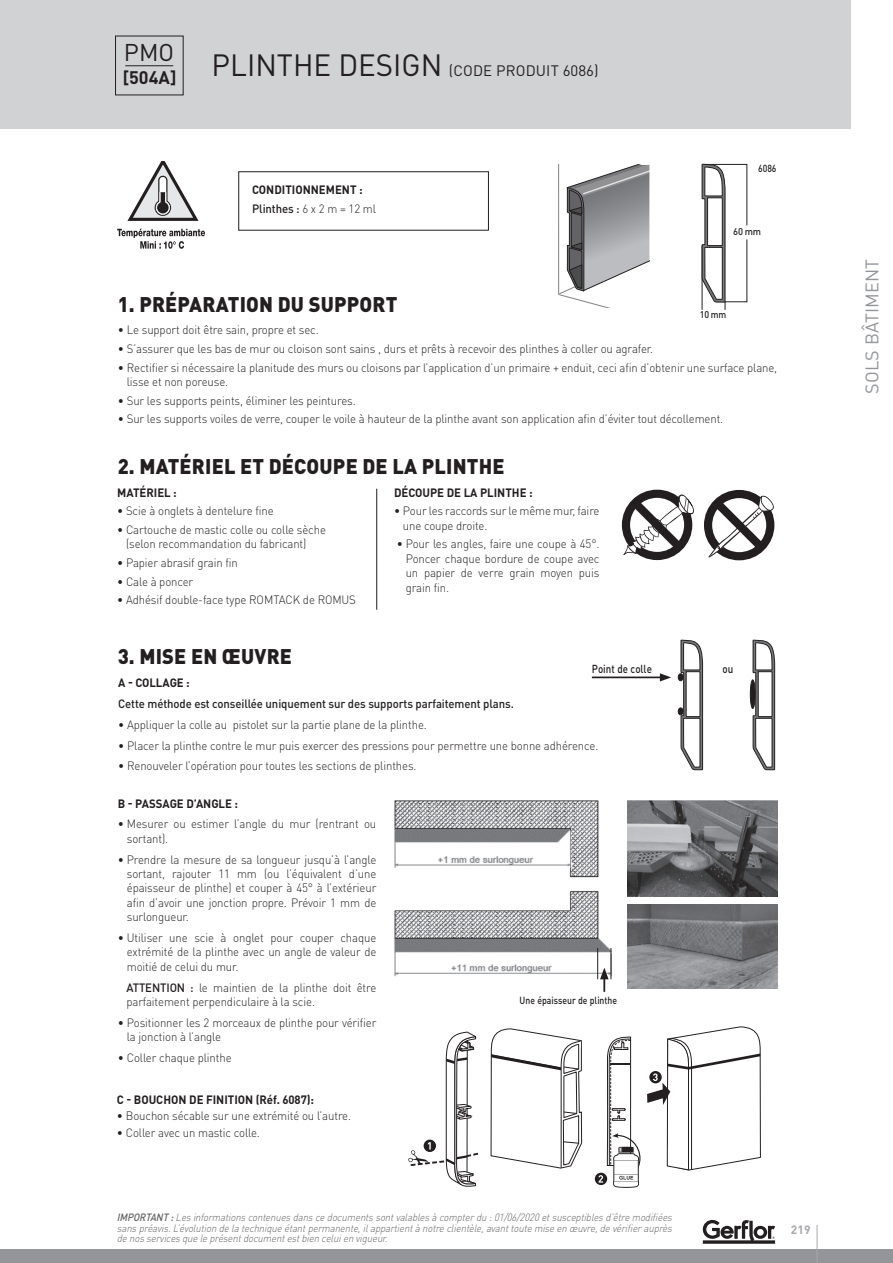
<style>
.page{position:relative;width:893px;height:1263px;background:#fff}
.page>*{position:absolute;margin:0;border:0;box-sizing:border-box;transform-origin:0 0}
.t1{font:24px "DIN Pro";color:#231f20}
.t2{font:900 21px "DIN Pro";letter-spacing:.01em;color:#231f20;scale:.95 1}
.t3{font:18px "DIN Pro";letter-spacing:.01em;color:#939598}
.t4{font:700 18px "DIN Pro";color:#231f20}
.t5{font:15px "DIN Pro";letter-spacing:.01em;color:#231f20}
.t6{font:300 12px/14.4px "DIN Pro";letter-spacing:-.01em;color:#231f20;scale:.95 1}
.t7{font:700 12px/18.6px "DIN Pro";color:#231f20;scale:.95 1}
.t8{font:500 12px "DIN Pro";letter-spacing:-.01em;color:#231f20;scale:.95 1}
.t9{font:700 12px "DIN Pro";color:#a8a9ad}
.t10{font:500 11.55px "DIN Pro";color:#231f20;scale:.85 1}
.t11{font:italic 300 10.5px/10.5px "DIN Pro";color:#636366;text-align:justify;scale:.91 1}
.t12{font:500 10.2px "DIN Pro";color:#231f20;scale:.85 1}
.t13{font:500 9.75px "DIN";letter-spacing:-.025em;color:#231f20}
.t14{font:500 9.75px "DIN";letter-spacing:-.025em;color:#231f20;scale:.92 1}
.s1{font-size:17.25px}
.s2{font-size:30.45px}
.s3{font-weight:500}
.s4{font-weight:300}
</style>
<div class="page">
<div style="left:0;top:0;width:850px;height:129px;background:#d1d2d4"></div>
<hr style="left:125px;top:65px;width:48px;height:1px;background:#231f20">
<div style="left:115px;top:36px;width:69px;height:59px;border:1px solid #231f20"></div>
<svg style="left:117px;top:162px;width:88px;height:87px"></svg>
<div style="left:238px;top:171px;width:251px;height:60px;border:1px solid #231f20"></div>
<svg style="left:558px;top:165px;width:91px;height:142px"></svg>
<hr style="left:376px;top:489px;width:1px;height:121px;background:#231f20">
<svg style="left:701px;top:163px;width:46px;height:147px"></svg>
<svg style="left:623px;top:491px;width:71px;height:67px"></svg>
<svg style="left:706px;top:492px;width:69px;height:67px"></svg>
<hr style="left:592px;top:676px;width:71px;height:2px;background:#231f20">
<svg style="left:660px;top:673px;width:11px;height:8px"></svg>
<svg style="left:752px;top:639px;width:23px;height:132px"></svg>
<div style="left:750px;top:680px;width:5px;height:28px;background:#231f20;border-radius:50%"></div>
<div style="left:750px;top:680px;width:5px;height:29px;border:1px solid #231f20;border-radius:50%"></div>
<svg style="left:678px;top:639px;width:25px;height:132px"></svg>
<img style="left:394px;top:800px;width:218px;height:180px">
<svg style="left:600px;top:968px;width:9px;height:24px"></svg>
<hr style="left:610px;top:948px;width:1px;height:31px;background:#231f20">
<hr style="left:597px;top:948px;width:1px;height:31px;background:#231f20">
<img style="left:627px;top:801px;width:151px;height:96px">
<img style="left:627px;top:905px;width:151px;height:84px">
<svg style="left:491px;top:1028px;width:91px;height:140px"></svg>
<svg style="left:408px;top:1031px;width:71px;height:156px"></svg>
<svg style="left:595px;top:1173px;width:12px;height:12px"></svg>
<svg style="left:647px;top:1026px;width:114px;height:145px"></svg>
<svg style="left:599px;top:1036px;width:42px;height:152px"></svg>
<div style="left:0;top:1250px;width:893px;height:13px;background:#939598"></div>
<svg style="left:703px;top:1220px;width:72px;height:24px"></svg>
<hr style="left:817px;top:1225px;width:1px;height:38px;background:#a8a9ad">
<h1 class="t1" style="left:124px;top:36px;width:52px">PMO</h1>
<h3 class="t4" style="left:123px;top:65px;width:55px"><span class="s1">[</span>504A<span class="s1">]</span></h3>
<p class="t5" style="left:212px;top:61px;width:388px"><span class="s2">PLINTHE DESIGN</span> (CODE PRODUIT 6086)</p>
<p class="t7" style="left:252px;top:180px;width:132px">CONDITIONNEMENT :<br><span class="s3">Plinthes :</span> <span class="s4">6 x 2 m = 12 ml</span></p>
<h2 class="t2" style="left:118px;top:290px;width:296px">1. PRÉPARATION DU SUPPORT</h2>
<p class="t12" style="left:758px;top:161px;width:23px">6086</p>
<p class="t13" style="left:733px;top:225px;width:29px">60 mm</p>
<p class="t14" style="left:700px;top:308px;width:30px">10 mm</p>
<p class="t6" style="left:118px;top:322px;width:213px">• Le support doit être sain, propre et sec.</p>
<p class="t6" style="left:118px;top:341px;width:565px">• S’assurer que les bas de mur ou cloison sont sains , durs et prêts à recevoir des plinthes à coller ou agrafer.</p>
<p class="t6" style="left:127px;top:360px;width:686px;text-indent:-9px">• Rectifier si nécessaire la planitude des murs ou cloisons par l’application d’un primaire + enduit, ceci afin d’obtenir une surface plane, lisse et non poreuse.</p>
<p class="t6" style="left:118px;top:393px;width:252px">• Sur les supports peints, éliminer les peintures.</p>
<p class="t6" style="left:118px;top:411px;width:639px">• Sur les supports voiles de verre, couper le voile à hauteur de la plinthe avant son application afin d’éviter tout décollement.</p>
<h2 class="t2" style="left:118px;top:452px;width:409px">2. MATÉRIEL ET DÉCOUPE DE LA PLINTHE</h2>
<p class="t7" style="left:117px;top:483px;width:64px">MATÉRIEL :</p>
<p class="t6" style="left:117px;top:503px;width:166px">• Scie à onglets à dentelure fine</p>
<p class="t6" style="left:126px;top:522px;width:212px;text-indent:-9px">• Cartouche de mastic colle ou colle sèche (selon recommandation du fabricant)</p>
<p class="t6" style="left:117px;top:555px;width:128px">• Papier abrasif grain fin</p>
<p class="t6" style="left:117px;top:574px;width:82px">• Cale à poncer</p>
<p class="t6" style="left:117px;top:592px;width:253px">• Adhésif double-face type ROMTACK de ROMUS</p>
<h2 class="t2" style="left:118px;top:642px;width:185px">3. MISE EN ŒUVRE</h2>
<p class="t7" style="left:394px;top:483px;width:147px">DÉCOUPE DE LA PLINTHE :</p>
<p class="t6" style="left:403px;top:503px;width:208px;text-indent:-9px">• Pour les raccords sur le même mur, faire une coupe droite.</p>
<p class="t6" style="left:406px;top:536px;width:205px;text-align:justify;text-indent:-9px">• Pour les angles, faire une coupe à 45°.<br>Poncer chaque bordure de coupe avec un papier de verre grain moyen puis grain fin.</p>
<p class="t10" style="left:592px;top:661px;width:72px">Point de colle</p>
<p class="t10" style="left:722px;top:661px;width:14px">ou</p>
<p class="t7" style="left:118px;top:673px;width:77px">A - COLLAGE :</p>
<p class="t8" style="left:118px;top:695px;width:418px">Cette méthode est conseillée uniquement sur des supports parfaitement plans.</p>
<p class="t6" style="left:118px;top:717px;width:326px">• Appliquer la colle au pistolet sur la partie plane de la plinthe.</p>
<p class="t6" style="left:118px;top:737px;width:507px">• Placer la plinthe contre le mur puis exercer des pressions pour permettre une bonne adhérence.</p>
<p class="t6" style="left:118px;top:758px;width:316px">• Renouveler l’opération pour toutes les sections de plinthes.</p>
<p class="t7" style="left:118px;top:793px;width:128px">B - PASSAGE D’ANGLE :</p>
<p class="t6" style="left:127px;top:816px;width:264px;text-indent:-9px">• Mesurer ou estimer l’angle du mur (rentrant ou sortant).</p>
<p class="t6" style="left:127px;top:851px;width:264px;text-align:justify;text-indent:-9px">• Prendre la mesure de sa longueur jusqu’à l’angle sortant, rajouter 11 mm (ou l’équivalent d’une épaisseur de plinthe) et couper à 45° à l’extérieur afin d’avoir une jonction propre. Prévoir 1 mm de surlongueur.</p>
<p class="t6" style="left:127px;top:930px;width:264px;text-align:justify;text-indent:-9px">• Utiliser une scie à onglet pour couper chaque extrémité de la plinthe avec un angle de valeur de moitié de celui du mur.</p>
<p class="t6" style="left:126px;top:979px;width:265px"><span class="s3">ATTENTION :</span> le maintien de la plinthe doit être parfaitement perpendiculaire à la scie.</p>
<p class="t6" style="left:127px;top:1015px;width:264px;text-indent:-9px">• Positionner les 2 morceaux de plinthe pour vérifier la jonction à l’angle</p>
<p class="t6" style="left:118px;top:1050px;width:121px">• Coller chaque plinthe</p>
<p class="t7" style="left:117px;top:1089px;width:209px">C - BOUCHON DE FINITION (Réf. 6087):</p>
<p class="t6" style="left:117px;top:1108px;width:248px">• Bouchon sécable sur une extrémité ou l’autre.</p>
<p class="t6" style="left:117px;top:1125px;width:152px">• Coller avec un mastic colle.</p>
<p class="t12" style="left:520px;top:993px;width:116px">Une épaisseur de plinthe</p>
<p class="t11" style="left:117px;top:1211px;width:615px"><span class="s3">IMPORTANT:</span> Lesinformationscontenuesdanscedocumentssontvalablesàcompterdu:01/06/2020etsusceptiblesd’êtremodifiées sanspréavis.L’évolutiondelatechniqueétantpermanente,ilappartientànotreclientèle,avanttoutemiseenœuvre,devérifierauprès denosservicesqueleprésentdocumentestbienceluienvigueur.</p>
<p class="t9" style="left:791px;top:1222px;width:21px">219</p>
<h3 class="t3" style="left:860px;top:394px;width:137px;rotate:-90deg">SOLS BÂTIMENT</h3>
</div>
